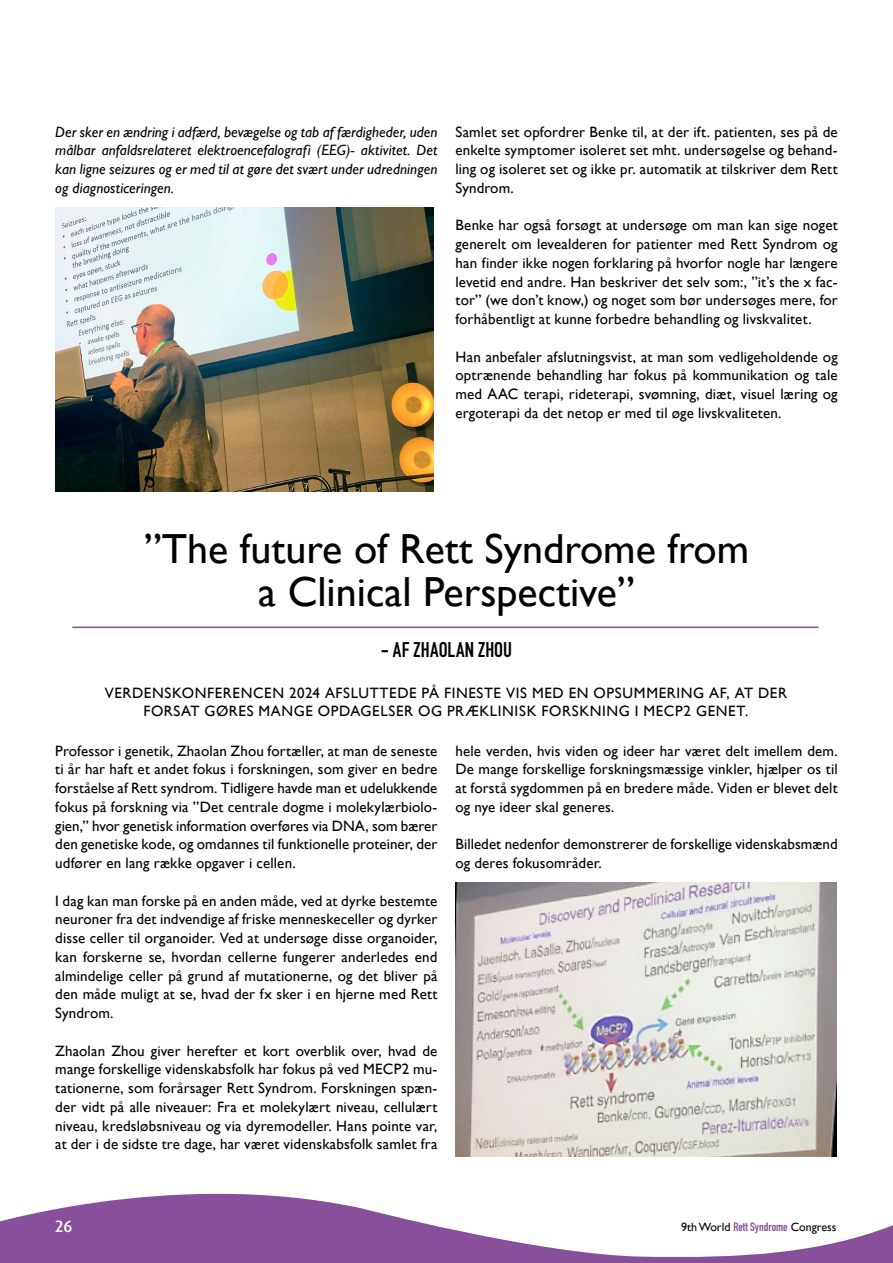
<style>
.page{position:relative;width:893px;height:1263px;background:#fff}
.page>*{position:absolute;margin:0;border:0;box-sizing:border-box;transform-origin:0 0}
.t1{font:42px/43.5px "Gill Sans";color:#000;text-align:center}
.t2{font:700 21px "DIN Condensed";letter-spacing:.01em;color:#000}
.t3{font:500 16.5px "Dax OT";color:#fff}
.t4{font:15px/18.8px "Gill Sans";letter-spacing:.01em;color:#000;text-align:justify}
.t5{font:italic 15px/18.8px "Gill Sans";letter-spacing:.005em;color:#000;text-align:justify}
.t6{font:15px/18px "Gill Sans";letter-spacing:.04em;color:#000;text-align:center}
.t7{font:12px "Gill Sans";color:#000}
.s1{font-family:"DIN Condensed";font-weight:700;color:#884f9a}
</style>
<div class="page">
<div style="left:0;top:1182px;width:893px;height:81px;background:#884f9a"></div>
<svg style="left:0;top:1182px;width:893px;height:75px;fill:#fff"></svg>
<img style="left:55px;top:207px;width:379px;height:284px">
<hr style="left:72px;top:627px;width:747px;height:1px;background:#884f9a">
<img style="left:455px;top:883px;width:381px;height:274px">
<p class="t5" style="left:55px;top:122px;width:384px">Der sker en ændring i adfærd, bevægelse og tab af færdigheder, uden målbar anfaldsrelateret elektroencefalografi (EEG)- aktivitet. Det kan ligne seizures og er med til at gøre det svært under udredningen og diagnosticeringen.</p>
<p class="t4" style="left:455px;top:122px;width:384px">Samlet set opfordrer Benke til, at der ift. patienten, ses på de enkelte symptomer isoleret set mht. undersøgelse og behand&shy;ling og isoleret set og ikke pr. automatik at tilskriver dem Rett Syndrom.</p>
<p class="t4" style="left:455px;top:216px;width:384px">Benke har også forsøgt at undersøge om man kan sige noget generelt om levealderen for patienter med Rett Syndrom og han finder ikke nogen forklaring på hvorfor nogle har længere levetid end andre. Han beskriver det selv som:, ”it’s the x fac&shy;tor” (we don’t know,) og noget som bør undersøges mere, for forhåbentligt at kunne forbedre behandling og livskvalitet.</p>
<p class="t4" style="left:455px;top:347px;width:384px">Han anbefaler afslutningsvist, at man som vedligeholdende og optrænende behandling har fokus på kommunikation og tale med AAC terapi, rideterapi, svømning, diæt, visuel læring og ergoterapi da det netop er med til øge livskvaliteten.</p>
<h1 class="t1" style="left:144px;top:526px;width:607px">”The future of Rett Syndrome from a Clinical Perspective”</h1>
<h2 class="t2" style="left:381px;top:636px;width:133px">- AF ZHAOLAN ZHOU</h2>
<p class="t6" style="left:105px;top:684px;width:684px">VERDENSKONFERENCEN 2024 AFSLUTTEDE PÅ FINESTE VIS MED EN OPSUMMERING AF, AT DER<br>FORSAT GØRES MANGE OPDAGELSER OG PRÆKLINISK FORSKNING I MECP2 GENET.</p>
<p class="t4" style="left:55px;top:741px;width:384px">Professor i genetik, Zhaolan Zhou fortæller, at man de seneste ti år har haft et andet fokus i forskningen, som giver en bedre forståelse af Rett syndrom. Tidligere havde man et udelukkende fokus på forskning via ”Det centrale dogme i molekylærbiolo&shy;gien,” hvor genetisk information overføres via DNA, som bærer den genetiske kode, og omdannes til funktionelle proteiner, der udfører en lang række opgaver i cellen.</p>
<p class="t4" style="left:55px;top:891px;width:384px">I dag kan man forske på en anden måde, ved at dyrke bestemte neuroner fra det indvendige af friske menneskeceller og dyrker disse celler til organoider. Ved at undersøge disse organoider, kan forskerne se, hvordan cellerne fungerer anderledes end almindelige celler på grund af mutationerne, og det bliver på den måde muligt at se, hvad der fx sker i en hjerne med Rett Syndrom.</p>
<p class="t4" style="left:55px;top:1041px;width:384px">Zhaolan Zhou giver herefter et kort overblik over, hvad de mange forskellige videnskabsfolk har fokus på ved MECP2 mu&shy;tationerne, som forårsager Rett Syndrom. Forskningen spæn&shy;der vidt på alle niveauer: Fra et molekylært niveau, cellulært niveau, kredsløbsniveau og via dyremodeller. Hans pointe var, at der i de sidste tre dage, har været videnskabsfolk samlet fra</p>
<p class="t4" style="left:455px;top:741px;width:384px">hele verden, hvis viden og ideer har været delt imellem dem.<br>De mange forskellige forskningsmæssige vinkler, hjælper os til at forstå sygdommen på en bredere måde. Viden er blevet delt og nye ideer skal generes.</p>
<p class="t4" style="left:455px;top:835px;width:384px">Billedet nedenfor demonstrerer de forskellige videnskabsmænd og deres fokusområder.</p>
<p class="t3" style="left:55px;top:1216px;width:19px">26</p>
<p class="t7" style="left:681px;top:1219px;width:157px">9th World <span class="s1">Rett Syndrome</span> Congress</p>
</div>
